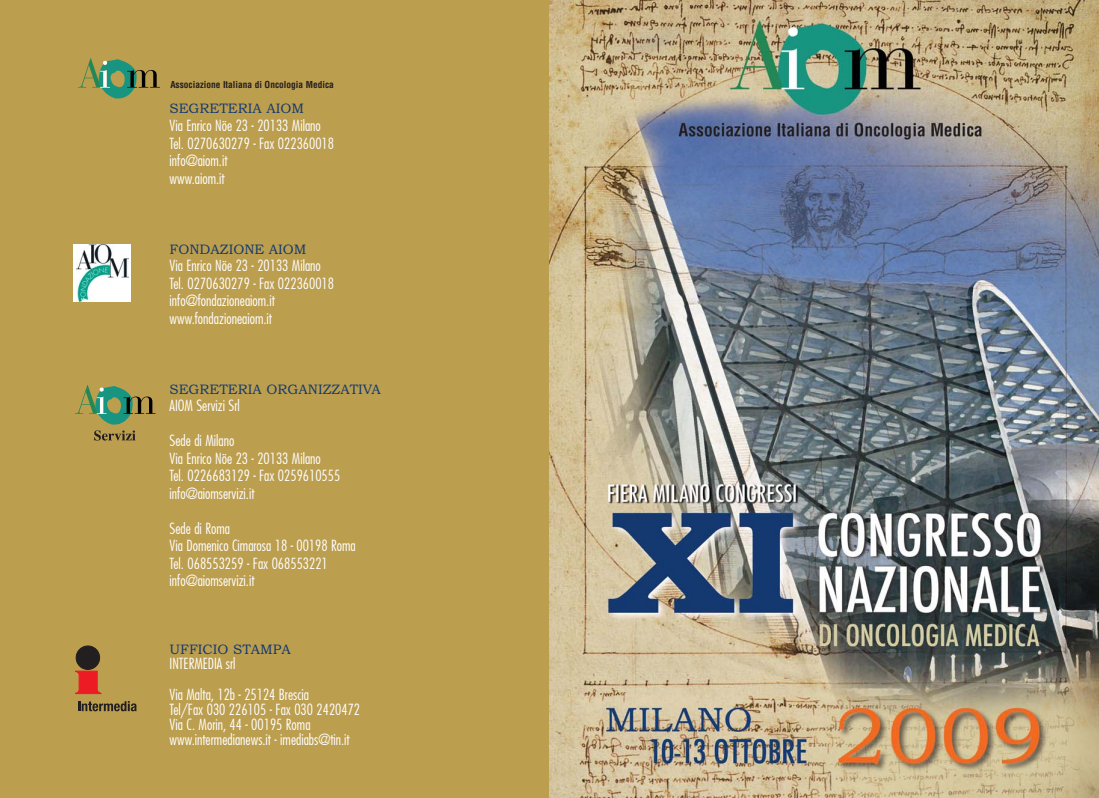
<style>
.page{position:relative;width:1099px;height:798px;background:#fff}
.page>*{position:absolute;margin:0;border:0;box-sizing:border-box;transform-origin:0 0}
.t1{font:300 condensed 15px/17.5px "Futura";color:#fff}
.t2{font:13.75px "Bookman Old Style";color:#123970}
.t3{font:700 condensed 9.38px "Helvetica";color:#231f20}
</style>
<div class="page">
<div style="left:0;top:0;width:561px;height:797px;background:#bc9e4f"></div>
<img style="left:549px;top:0;width:549px;height:797px">
<svg style="left:78px;top:58px;width:82px;height:40px"></svg>
<svg style="left:75px;top:385px;width:80px;height:39px"></svg>
<svg style="left:94px;top:430px;width:41px;height:10px"></svg>
<div style="left:73px;top:244px;width:58px;height:57px;background:#fff"></div>
<img style="left:76px;top:244px;width:53px;height:57px">
<svg style="left:75px;top:670px;width:26px;height:23px"></svg>
<div style="left:76px;top:645px;width:24px;height:24px;background:#231f20;border-radius:50%"></div>
<div style="left:76px;top:645px;width:24px;height:24px;border:1px solid #231f20;border-radius:50%"></div>
<svg style="left:78px;top:701px;width:59px;height:10px"></svg>
<p class="t3" style="left:170px;top:81px;width:165px">Associazione Italiana di Oncologia Medica</p>
<p class="t2" style="left:170px;top:104px;width:136px">SEGRETERIA AIOM</p>
<p class="t1" style="left:170px;top:118px;width:166px">Via Enrico Nöe 23 - 20133 Milano<br>Tel. 0270630279 - Fax 022360018 info@aiom.it<br>www.aiom.it</p>
<p class="t2" style="left:170px;top:244px;width:138px">FONDAZIONE AIOM</p>
<p class="t1" style="left:170px;top:258px;width:166px">Via Enrico Nöe 23 - 20133 Milano<br>Tel. 0270630279 - Fax 022360018 info@fondazioneaiom.it www.fondazioneaiom.it</p>
<p class="t2" style="left:170px;top:384px;width:213px">SEGRETERIA ORGANIZZATIVA</p>
<p class="t1" style="left:170px;top:398px;width:72px">AIOM Servizi Srl</p>
<p class="t1" style="left:170px;top:433px;width:172px">Sede di Milano<br>Via Enrico Nöe 23 - 20133 Milano<br>Tel. 0226683129 - Fax 0259610555 info@aiomservizi.it</p>
<p class="t1" style="left:170px;top:520px;width:188px">Sede di Roma<br>Via Domenico Cimarosa 18 - 00198 Roma<br>Tel. 068553259 - Fax 068553221 info@aiomservizi.it</p>
<p class="t2" style="left:170px;top:644px;width:123px">UFFICIO STAMPA</p>
<p class="t1" style="left:170px;top:649px;width:141px;line-height:30.2px">INTERMEDIA srl<br>Via Malta, 12b - 25124 Brescia</p>
<p class="t1" style="left:170px;top:702px;width:192px;line-height:15.1px">Tel/Fax 030 226105 - Fax 030 2420472<br>Via C. Morin, 44 - 00195 Roma www.intermedianews.it - imediabs@tin.it</p>
</div>
